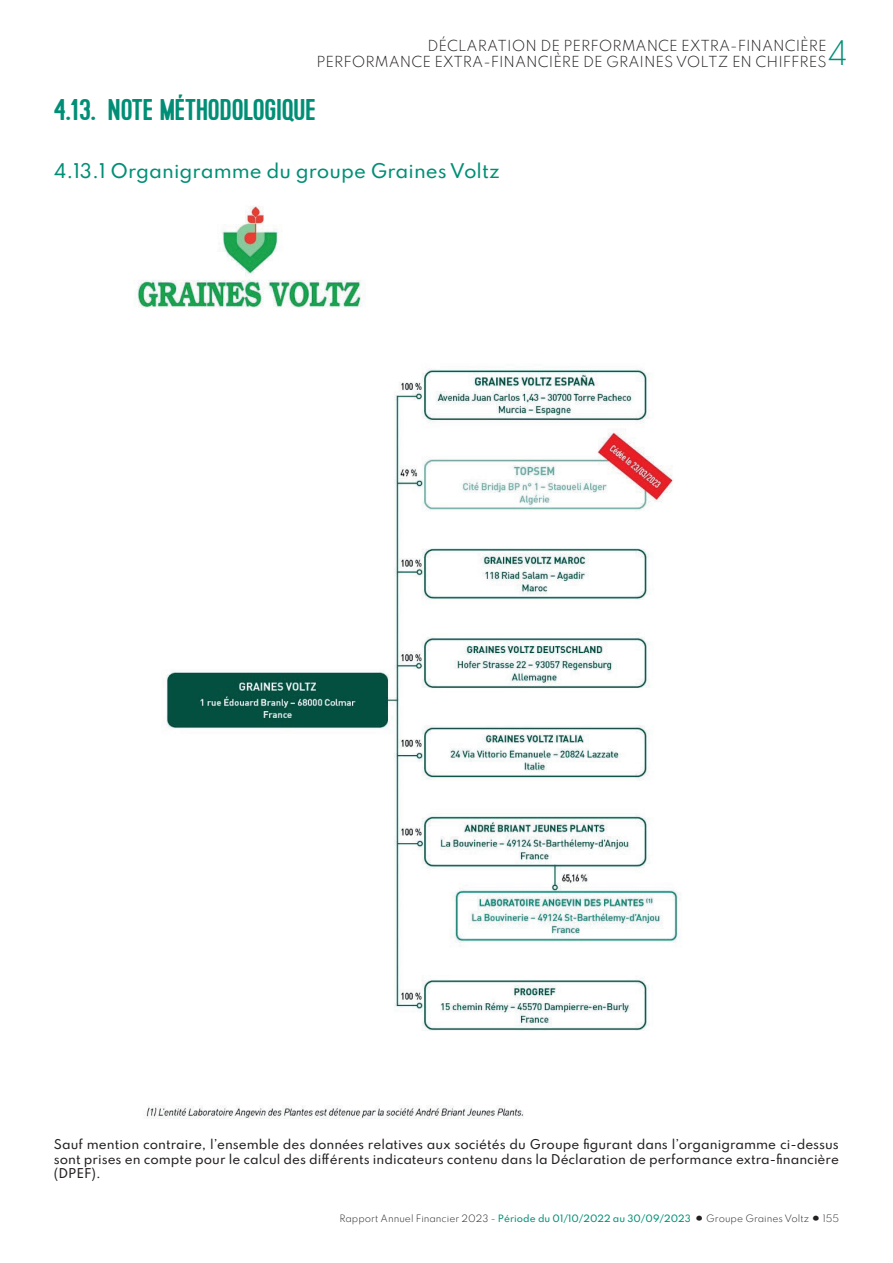
<style>
.page{position:relative;width:893px;height:1263px;background:#fff}
.page>*{position:absolute;margin:0;border:0;box-sizing:border-box;transform-origin:0 0}
.t1{font:30px "Kapra";color:#008f76;scale:1.1 1}
.t2{font:300 30px "Spartan";color:#008f76}
.t3{font:500 18px "Spartan";color:#008f76}
.t4{font:300 13.5px/16.2px "Spartan";color:#231f20;text-align:right}
.t5{font:500 12px/14.4px "Spartan";color:#231f20;text-align:justify}
.t6{font:300 9px "Spartan";color:#231f20}
.s1{font-weight:500;color:#008f76}
</style>
<div class="page">
<img style="left:136px;top:206px;width:544px;height:913px">
<p class="t4" style="left:316px;top:37px;width:512px">DÉCLARATION DE PERFORMANCE EXTRA-FINANCIÈRE<br>PERFORMANCE EXTRA-FINANCIÈRE DE GRAINES VOLTZ EN CHIFFRES</p>
<h1 class="t2" style="left:828px;top:31px;width:22px">4</h1>
<h1 class="t1" style="left:54px;top:93px;width:239px">4.13. NOTE MÉTHODOLOGIQUE</h1>
<h2 class="t3" style="left:54px;top:157px;width:447px">4.13.1 Organigramme du groupe Graines Voltz</h2>
<p class="t5" style="left:54px;top:1137px;width:787px">Sauf mention contraire, l’ensemble des données relatives aux sociétés du Groupe figurant dans l’organigramme ci-dessus sont prises en compte pour le calcul des différents indicateurs contenu dans la Déclaration de performance extra-financière (DPEF).</p>
<p class="t6" style="left:340px;top:1212px;width:501px">Rapport Annuel Financier 2023 - <span class="s1">Période du 01/10/2022 au 30/09/2023</span> ■ Groupe Graines Voltz ■ 155</p>
</div>
